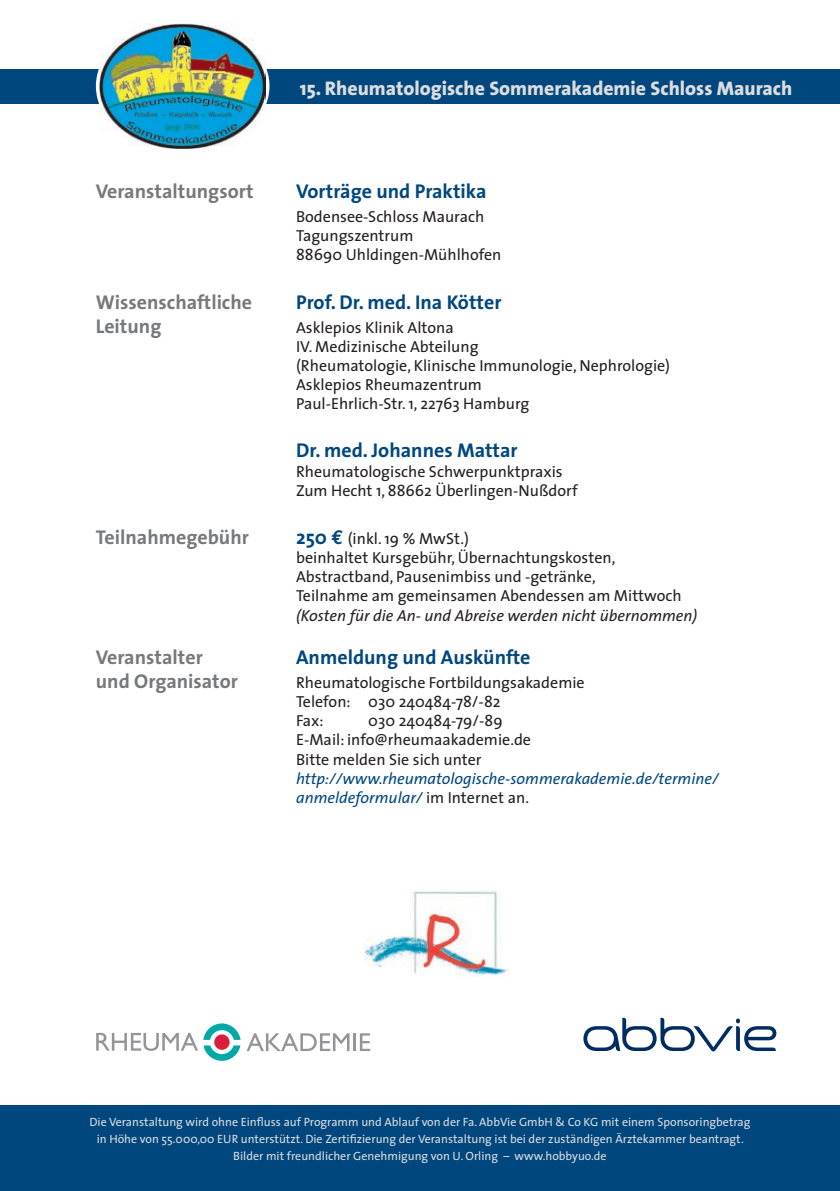
<style>
.page{position:relative;width:840px;height:1191px;background:#fff}
.page>*{position:absolute;margin:0;border:0;box-sizing:border-box;transform-origin:0 0}
.t1{font:700 20px "The Sans";color:#76787b}
.t2{font:700 20px "The Sans";color:#00477e}
.t3{font:800 19.8px "The Sans";color:#dcdddf}
.t4{font:16px/19.2px "The Sans";color:#231f20}
.t5{font:italic 16px/19.2px "The Sans";color:#00477e}
.t6{font:italic 16px "The Sans";color:#231f20}
.t7{font:12px/17.2px "The Sans";color:#dcdddf;text-align:center}
.s1{font-weight:700;font-size:20px;color:#00477e}
.s2{font-family:"Euro Mono";font-weight:700;font-size:20px;color:#00477e}
.s3{font-style:normal;color:#231f20}
</style>
<div class="page">
<div style="left:0;top:69px;width:839px;height:35px;background:#00477e"></div>
<img style="left:100px;top:24px;width:166px;height:125px">
<div style="left:0;top:1106px;width:839px;height:85px;background:#00477e"></div>
<svg style="left:246px;top:1033px;width:103px;height:18px"></svg>
<hr style="left:353px;top:1033px;width:3px;height:18px;background:#939598">
<svg style="left:359px;top:1033px;width:11px;height:18px"></svg>
<svg style="left:96px;top:1023px;width:144px;height:37px"></svg>
<svg style="left:583px;top:1017px;width:193px;height:34px"></svg>
<img style="left:364px;top:890px;width:144px;height:86px">
<p class="t3" style="left:300px;top:72px;width:493px">15. Rheumatologische Sommerakademie Schloss Maurach</p>
<p class="t1" style="left:96px;top:174px;width:159px">Veranstaltungsort</p>
<p class="t2" style="left:296px;top:174px;width:192px">Vorträge und Praktika</p>
<p class="t4" style="left:296px;top:207px;width:207px">Bodensee-Schloss Maurach<br>Tagungszentrum<br>88690 Uhldingen-Mühlhofen</p>
<p class="t1" style="left:96px;top:285px;width:158px">Wissenschaftliche</p>
<p class="t2" style="left:296px;top:285px;width:207px">Prof. Dr. med. Ina Kötter</p>
<p class="t1" style="left:96px;top:309px;width:67px">Leitung</p>
<p class="t4" style="left:296px;top:317px;width:375px">Asklepios Klinik Altona<br>IV. Medizinische Abteilung<br>(Rheumatologie, Klinische Immunologie, Nephrologie)<br>Asklepios Rheumazentrum<br>Paul-Ehrlich-Str. 1, 22763 Hamburg</p>
<p class="t2" style="left:296px;top:434px;width:223px">Dr. med. Johannes Mattar</p>
<p class="t4" style="left:296px;top:461px;width:283px">Rheumatologische Schwerpunktpraxis<br>Zum Hecht 1, 88662 Überlingen-Nußdorf</p>
<p class="t1" style="left:96px;top:520px;width:154px">Teilnahmegebühr</p>
<p class="t4" style="left:296px;top:528px;width:387px"><span class="s1">250</span> <span class="s2">e</span> (inkl. 19 % MwSt.)<br>beinhaltet Kursgebühr, Übernachtungskosten, Abstractband, Pausenimbiss und -getränke,<br>Teilnahme am gemeinsamen Abendessen am Mittwoch</p>
<p class="t6" style="left:296px;top:602px;width:402px">(Kosten für die An- und Abreise werden nicht übernommen)</p>
<p class="t1" style="left:96px;top:640px;width:108px">Veranstalter</p>
<p class="t2" style="left:296px;top:640px;width:236px">Anmeldung und Auskünfte</p>
<p class="t1" style="left:96px;top:664px;width:143px">und Organisator</p>
<p class="t4" style="left:296px;top:672px;width:290px">Rheumatologische Fortbildungsakademie<br>Telefon: 030 240484-78/-82<br>Fax:</p>
<p class="t4" style="left:296px;top:711px;width:236px;text-indent:72px">030 240484-79/-89<br>E-Mail: info@rheumaakademie.de<br>Bitte melden Sie sich unter</p>
<p class="t5" style="left:296px;top:768px;width:424px">http://www.rheumatologische-sommerakademie.de/termine/ anmeldeformular/ <span class="s3">im Internet an.</span></p>
<p class="t7" style="left:89px;top:1113px;width:662px">Die Veranstaltung wird ohne Einfluss auf Programm und Ablauf von der Fa. AbbVie GmbH &amp; Co KG mit einem Sponsoringbetrag in Höhe von 55.000,00 EUR unterstützt. Die Zertifizierung der Veranstaltung ist bei der zuständigen Ärztekammer beantragt.<br>Bilder mit freundlicher Genehmigung von U. Orling – www.hobbyuo.de</p>
</div>
